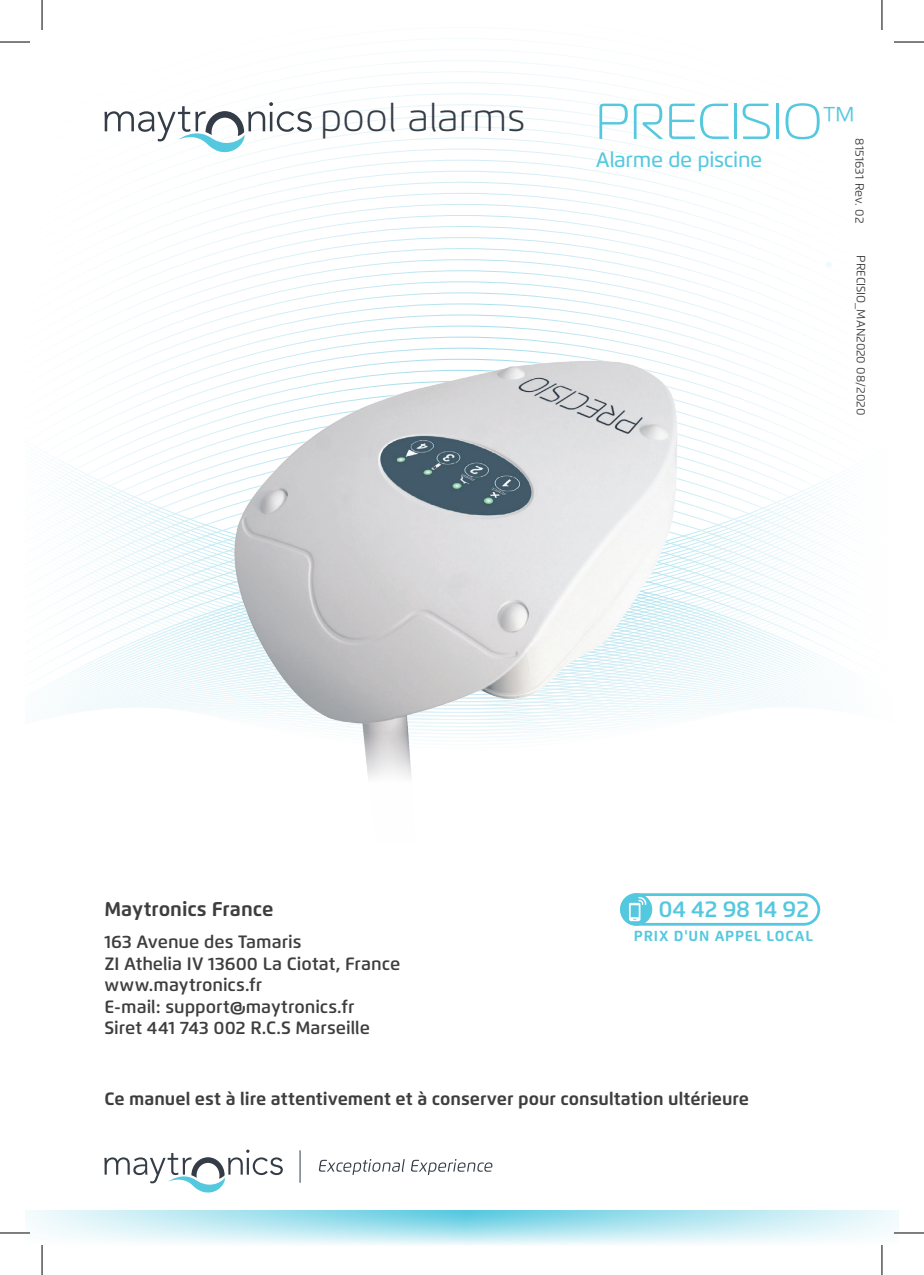
<style>
.page{position:relative;width:924px;height:1275px;background:#fff}
.page>*{position:absolute;margin:0;border:0;box-sizing:border-box;transform-origin:0 0}
.t1{font:300 50.4px "Magistral";letter-spacing:.01em;color:#54c8df}
.t2{font:300 38.2px "Flexo";color:#343d47}
.t3{font:600 23px "Flexo";letter-spacing:-.015em;color:#54c8df}
.t4{font:500 21px "Flexo";letter-spacing:-.015em;color:#54c8df}
.t5{font:700 20px "Flexo";color:#3e3e3f}
.t6{font:600 17.8px/21.4px "Flexo";color:#3e3e3f}
.t7{font:700 17.8px "Flexo";color:#3e3e3f}
.t8{font:700 14.6px "Flexo";letter-spacing:.055em;color:#54c8df}
.t9{font:12px "Flexo";color:#3e3e3f}
</style>
<div class="page">
<svg style="left:43px;top:25px;width:840px;height:546px"></svg>
<svg style="left:26px;top:1210px;width:872px;height:36px"></svg>
<svg style="left:104px;top:1149px;width:179px;height:44px"></svg>
<hr style="left:299px;top:1150px;width:1px;height:32px;background:#343d47">
<svg style="left:319px;top:1159px;width:85px;height:16px"></svg>
<svg style="left:411px;top:1159px;width:81px;height:16px"></svg>
<img style="left:218px;top:342px;width:487px;height:436px">
<svg style="left:104px;top:102px;width:207px;height:50px"></svg>
<div style="left:620px;top:893px;width:199px;height:32px;border:3px solid #54c8df;border-radius:15px"></div>
<div style="left:621px;top:894px;width:29px;height:30px;background:#54c8df;border-radius:15px"></div>
<div style="left:620px;top:893px;width:32px;height:32px;border:3px solid #54c8df;border-radius:15px"></div>
<svg style="left:628px;top:897px;width:18px;height:24px"></svg>
<hr style="left:0;top:1231px;width:30px;height:3px;background:#fff">
<hr style="left:893px;top:1231px;width:30px;height:3px;background:#fff">
<hr style="left:41px;top:1245px;width:2px;height:30px;background:#fff">
<hr style="left:880px;top:0;width:2px;height:30px;background:#fff">
<hr style="left:880px;top:1245px;width:2px;height:30px;background:#fff">
<hr style="left:0;top:42px;width:30px;height:1px;background:#000">
<hr style="left:893px;top:42px;width:30px;height:1px;background:#000">
<hr style="left:0;top:1232px;width:30px;height:1px;background:#000">
<hr style="left:893px;top:1232px;width:30px;height:1px;background:#000">
<hr style="left:42px;top:0;width:1px;height:30px;background:#000">
<hr style="left:42px;top:1245px;width:1px;height:30px;background:#000">
<hr style="left:881px;top:0;width:1px;height:30px;background:#000">
<hr style="left:881px;top:1245px;width:1px;height:30px;background:#000">
<h2 class="t2" style="left:320px;top:95px;width:206px">pool alarms</h2>
<h1 class="t1" style="left:595px;top:91px;width:261px">PRECISIO<sup>™</sup></h1>
<p class="t4" style="left:595px;top:147px;width:168px">Alarme de piscine</p>
<p class="t9" style="left:866px;top:138px;width:86px;rotate:90deg">8151631 Rev. 02</p>
<p class="t9" style="left:868px;top:255px;width:161px;rotate:90deg">PRECISIO_MAN2020 08/2020</p>
<p class="t5" style="left:104px;top:896px;width:170px">Maytronics France</p>
<p class="t6" style="left:104px;top:931px;width:297px">163 Avenue des Tamaris<br>ZI Athelia IV 13600 La Ciotat, France www.maytronics.fr<br>E-mail: support@maytronics.fr<br>Siret 441 743 002 R.C.S Marseille</p>
<p class="t3" style="left:658px;top:895px;width:152px">04 42 98 14 92</p>
<p class="t8" style="left:633px;top:926px;width:180px">PRIX D'UN APPEL LOCAL</p>
<p class="t7" style="left:104px;top:1088px;width:646px">Ce manuel est à lire attentivement et à conserver pour consultation ultérieure</p>
</div>
